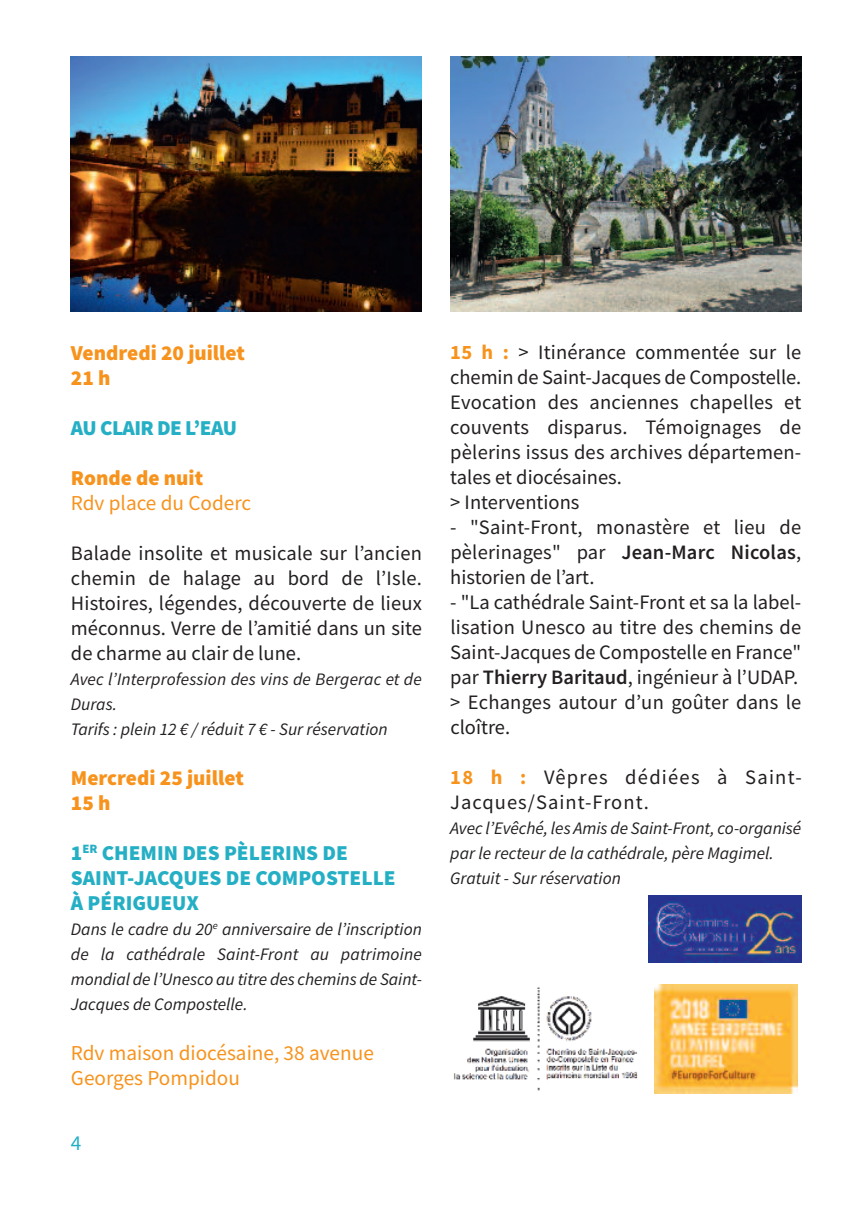
<style>
.page{position:relative;width:851px;height:1205px;background:#fff}
.page>*{position:absolute;margin:0;border:0;box-sizing:border-box;transform-origin:0 0}
.t1{font:21.25px/25px "Source Sans Pro";color:#f7931d}
.t2{font:900 21.25px/25px "Source Sans Pro";color:#25afc5}
.t3{font:900 21.25px/25px "Source Sans Pro";color:#f7931d}
.t4{font:900 21.25px "Source Sans Pro";letter-spacing:-.025em;color:#25afc5}
.t5{font:21.25px "Source Sans Pro";color:#25afc5}
.t6{font:20.5px/25px "Source Sans Pro";color:#231f20;text-align:justify}
.t7{font:20.5px/25px "Source Sans Pro";letter-spacing:.05em;color:#231f20}
.t8{font:italic 17.5px/25px "Source Sans Pro";color:#231f20}
.s1{font-weight:700;color:#f7931d}
.s2{font-weight:600}
</style>
<div class="page">
<img style="left:71px;top:57px;width:351px;height:255px">
<img style="left:450px;top:57px;width:351px;height:255px">
<img style="left:454px;top:987px;width:184px;height:104px">
<svg style="left:797px;top:985px;width:1px;height:106px"></svg>
<img style="left:654px;top:985px;width:143px;height:108px">
<img style="left:648px;top:895px;width:153px;height:68px">
<p class="t3" style="left:71px;top:342px;width:176px">Vendredi 20 juillet<br>21h</p>
<p class="t4" style="left:71px;top:420px;width:168px">AU CLAIR DE L’EAU</p>
<p class="t3" style="left:71px;top:467px;width:134px">Ronde de nuit</p>
<p class="t1" style="left:71px;top:492px;width:182px">Rdv place du Coderc</p>
<p class="t6" style="left:71px;top:542px;width:352px">Balade insolite et musicale sur l’ancien chemin de halage au bord de l’Isle.<br>Histoires, légendes, découverte de lieux méconnus. Verre de l’amitié dans un site de charme au clair de lune.</p>
<p class="t8" style="left:71px;top:668px;width:352px">Avec l’Interprofession des vins de Bergerac et de<br>Duras.<br>Tarifs : plein 12 € / réduit 7 € - Sur réservation</p>
<p class="t3" style="left:71px;top:767px;width:174px">Mercredi 25 juillet<br>15h</p>
<p class="t2" style="left:71px;top:842px;width:326px">1<sup>ER</sup> CHEMIN DES PÈLERINS DE<br>SAINT-JACQUES DE COMPOSTELLE<br>À PÉRIGUEUX</p>
<p class="t8" style="left:71px;top:918px;width:352px;text-align:justify">Dans le cadre du 20<sup>e</sup> anniversaire de l’inscription de la cathédrale Saint-Front au patrimoine mondial de l’Unesco au titre des chemins de Saint-Jacques de Compostelle.</p>
<p class="t1" style="left:71px;top:1042px;width:304px">Rdv maison diocésaine, 38 avenue<br>Georges Pompidou</p>
<p class="t5" style="left:71px;top:1135px;width:12px">4</p>
<p class="t6" style="left:450px;top:341px;width:352px;text-align:left"><span class="s1">15 h :</span> &gt; Itinérance commentée sur le chemin de Saint-Jacques de Compostelle.<br>Evocation des anciennes chapelles et couvents disparus. Témoignages de pèlerins issus des archives départemen&shy;tales et diocésaines.<br>&gt; Interventions</p>
<p class="t6" style="left:450px;top:516px;width:352px">- "Saint-Front, monastère et lieu de pèlerinages" par <span class="s2">Jean-Marc Nicolas</span>, historien de l’art.</p>
<p class="t6" style="left:450px;top:591px;width:352px;text-align:left">- "La cathédrale Saint-Front et sa la label&shy;lisation Unesco au titre des chemins de Saint-Jacques de Compostelle en France" par <span class="s2">Thierry Baritaud</span>, ingénieur à l’UDAP. &gt; Echanges autour d’un goûter dans le cloître.</p>
<p class="t7" style="left:450px;top:766px;width:353px"><span class="s1">18 h :</span> Vêpres dédiées à Saint-<br>Jacques/Saint-Front.</p>
<p class="t8" style="left:450px;top:817px;width:352px">Avec l’Evêché, les Amis de Saint-Front, co-organisé par le recteur de la cathédrale, père Magimel.<br>Gratuit - Sur réservation</p>
</div>
